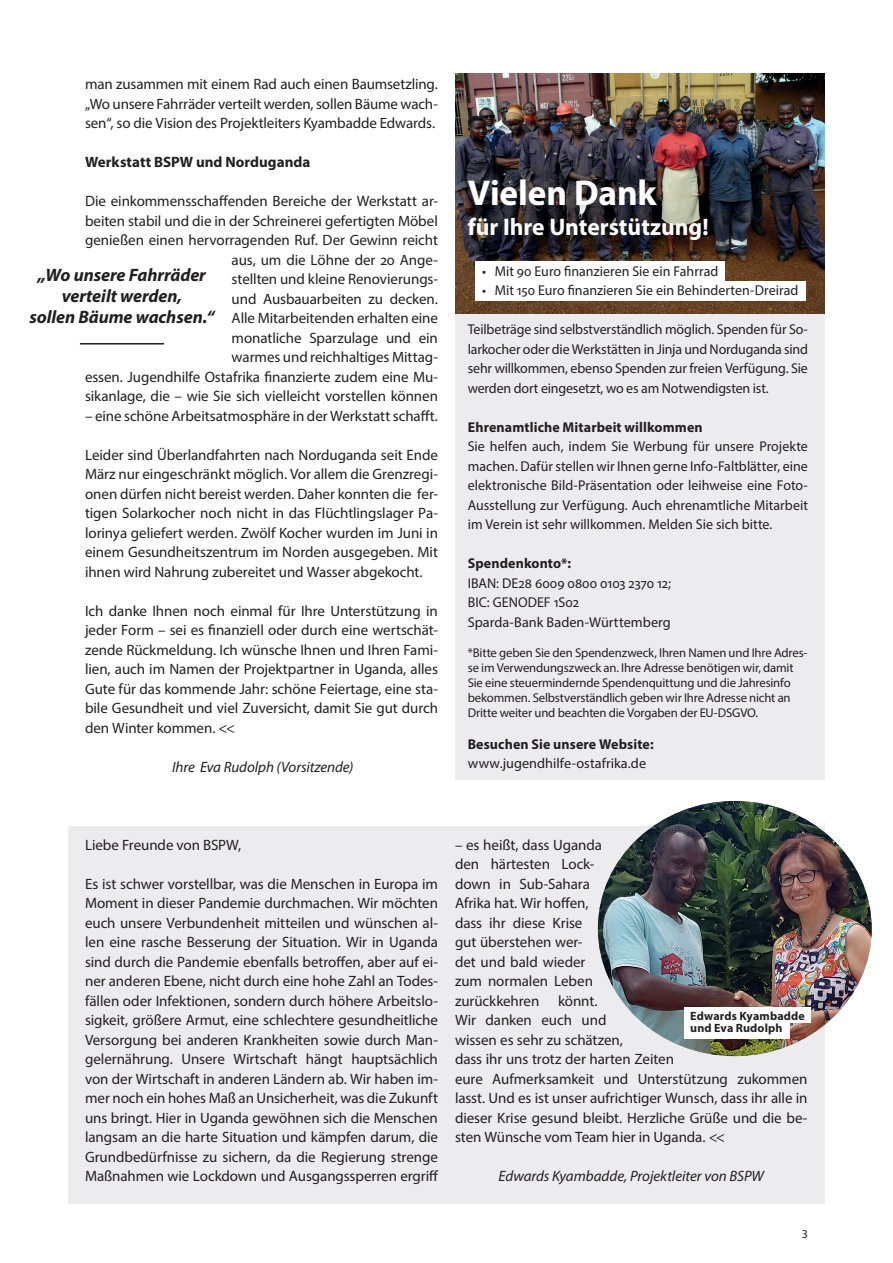
<style>
.page{position:relative;width:893px;height:1263px;background:#fff}
.page>*{position:absolute;margin:0;border:0;box-sizing:border-box;transform-origin:0 0}
.t1{font:700 36px "Myriad Pro";letter-spacing:-.005em;color:#fff}
.t2{font:700 24px "Myriad Pro";color:#fff}
.t3{font:italic 700 18px/21px "Myriad Pro";letter-spacing:-.005em;color:#231f20;text-align:center}
.t4{font:15px/19.5px "Myriad Pro";letter-spacing:-.005em;color:#231f20;text-align:justify}
.t5{font:italic 15px "Myriad Pro";letter-spacing:-.005em;color:#231f20}
.t6{font:700 15px "Myriad Pro";color:#231f20}
.t7{font:14.25px/19.5px "Myriad Pro";color:#231f20;text-align:justify}
.t8{font:700 14.25px "Myriad Pro";letter-spacing:.01em;color:#231f20}
.t9{font:12.75px/15px "Myriad Pro";letter-spacing:-.015em;color:#231f20}
.t10{font:700 12px/12px "Myriad Pro";letter-spacing:.015em;color:#231f20}
.t11{font:12px "Myriad Pro";color:#231f20}
</style>
<div class="page">
<div style="left:68px;top:826px;width:757px;height:377px;background:#ececee"></div>
<div style="left:455px;top:74px;width:370px;height:706px;background:#ececee"></div>
<hr style="left:80px;top:343px;width:84px;height:1px;background:#231f20">
<img style="left:598px;top:801px;width:274px;height:255px">
<div style="left:684px;top:1007px;width:127px;height:16px;background:#fff"></div>
<div style="left:684px;top:1020px;width:105px;height:18px;background:#fff"></div>
<img style="left:455px;top:73px;width:370px;height:241px">
<div style="left:475px;top:261px;width:249px;height:25px;background:#fff"></div>
<div style="left:475px;top:281px;width:330px;height:20px;background:#fff"></div>
<p class="t4" style="left:85px;top:74px;width:354px">man zusammen mit einem Rad auch einen Baumsetzling. „Wo unsere Fahrräder verteilt werden, sollen Bäume wach&shy;sen“, so die Vision des Projektleiters Kyambadde Edwards.</p>
<p class="t6" style="left:85px;top:152px;width:227px">Werkstatt BSPW und Norduganda</p>
<p class="t4" style="left:85px;top:191px;width:354px;text-align:right">Die einkommensschaffenden Bereiche der Werkstatt ar&shy;beiten stabil und die in der Schreinerei gefertigten Möbel genießen einen hervorragenden Ruf. Der Gewinn reicht aus, um die Löhne der 20 Ange-<br>stellten und kleine Renovierungs-<br>und Ausbauarbeiten zu decken.<br>Alle Mitarbeitenden erhalten eine<br>monatliche Sparzulage und ein<br>warmes und reichhaltiges Mittag-<br>essen. Jugendhilfe Ostafrika finanzierte zudem eine Mu&shy;sikanlage, die – wie Sie sich vielleicht vorstellen können</p>
<p class="t4" style="left:85px;top:406px;width:354px">– eine schöne Arbeitsatmosphäre in der Werkstatt schafft.</p>
<p class="t4" style="left:85px;top:445px;width:354px">Leider sind Überlandfahrten nach Norduganda seit Ende März nur eingeschränkt möglich. Vor allem die Grenzregi&shy;onen dürfen nicht bereist werden. Daher konnten die fer&shy;tigen Solarkocher noch nicht in das Flüchtlingslager Pa&shy;lorinya geliefert werden. Zwölf Kocher wurden im Juni in einem Gesundheitszentrum im Norden ausgegeben. Mit ihnen wird Nahrung zubereitet und Wasser abgekocht.</p>
<p class="t4" style="left:85px;top:601px;width:354px">Ich danke Ihnen noch einmal für Ihre Unterstützung in jeder Form – sei es finanziell oder durch eine wertschät&shy;zende Rückmeldung. Ich wünsche Ihnen und Ihren Fami&shy;lien, auch im Namen der Projektpartner in Uganda, alles Gute für das kommende Jahr: schöne Feiertage, eine sta&shy;bile Gesundheit und viel Zuversicht, damit Sie gut durch den Winter kommen. &lt;&lt;</p>
<p class="t5" style="left:172px;top:757px;width:183px">Ihre Eva Rudolph (Vorsitzende)</p>
<p class="t3" style="left:29px;top:264px;width:186px">„Wo unsere Fahrräder verteilt werden,<br>sollen Bäume wachsen.“</p>
<h1 class="t1" style="left:468px;top:170px;width:190px">Vielen Dank</h1>
<h2 class="t2" style="left:468px;top:211px;width:242px">für Ihre Unterstützung!</h2>
<p class="t7" style="left:482px;top:261px;width:238px">• Mit 90 Euro finanzieren Sie ein Fahrrad</p>
<p class="t7" style="left:482px;top:280px;width:318px">• Mit 150 Euro finanzieren Sie ein Behinderten-Dreirad</p>
<p class="t7" style="left:468px;top:319px;width:342px">Teilbeträge sind selbstverständlich möglich. Spenden für So&shy;larkocher oder die Werkstätten in Jinja und Norduganda sind sehr willkommen, ebenso Spenden zur freien Verfügung. Sie werden dort eingesetzt, wo es am Notwendigsten ist.</p>
<p class="t8" style="left:468px;top:418px;width:236px">Ehrenamtliche Mitarbeit willkommen</p>
<p class="t7" style="left:468px;top:436px;width:342px">Sie helfen auch, indem Sie Werbung für unsere Projekte machen. Dafür stellen wir Ihnen gerne Info-Faltblätter, eine elektronische Bild-Präsentation oder leihweise eine Foto-Ausstellung zur Verfügung. Auch ehrenamtliche Mitarbeit im Verein ist sehr willkommen. Melden Sie sich bitte.</p>
<p class="t8" style="left:468px;top:554px;width:105px">Spendenkonto*:</p>
<p class="t7" style="left:468px;top:573px;width:205px;text-align:left">IBAN: DE28 6009 0800 0103 2370 12;<br>BIC: GENODEF 1S02<br>Sparda-Bank Baden-Württemberg</p>
<p class="t9" style="left:468px;top:645px;width:341px">*Bitte geben Sie den Spendenzweck, Ihren Namen und Ihre Adres&shy;se im Verwendungszweck an. Ihre Adresse benötigen wir, damit Sie eine steuermindernde Spendenquittung und die Jahresinfo bekommen. Selbstverständlich geben wir Ihre Adresse nicht an Dritte weiter und beachten die Vorgaben der EU-DSGVO.</p>
<p class="t8" style="left:468px;top:734px;width:187px">Besuchen Sie unsere Website:</p>
<p class="t7" style="left:468px;top:753px;width:180px">www.jugendhilfe-ostafrika.de</p>
<p class="t4" style="left:85px;top:835px;width:158px">Liebe Freunde von BSPW,</p>
<p class="t4" style="left:85px;top:874px;width:355px">Es ist schwer vorstellbar, was die Menschen in Europa im Moment in dieser Pandemie durchmachen. Wir möchten euch unsere Verbundenheit mitteilen und wünschen al&shy;len eine rasche Besserung der Situation. Wir in Uganda sind durch die Pandemie ebenfalls betroffen, aber auf ei&shy;ner anderen Ebene, nicht durch eine hohe Zahl an Todes&shy;fällen oder Infektionen, sondern durch höhere Arbeitslo&shy;sigkeit, größere Armut, eine schlechtere gesundheitliche Versorgung bei anderen Krankheiten sowie durch Man&shy;gelernährung. Unsere Wirtschaft hängt hauptsächlich von der Wirtschaft in anderen Ländern ab. Wir haben im&shy;mer noch ein hohes Maß an Unsicherheit, was die Zukunft uns bringt. Hier in Uganda gewöhnen sich die Menschen langsam an die harte Situation und kämpfen darum, die Grundbedürfnisse zu sichern, da die Regierung strenge Maßnahmen wie Lockdown und Ausgangssperren ergriff</p>
<p class="t4" style="left:455px;top:835px;width:354px;text-align:left">– es heißt, dass Uganda<br>den härtesten Lock-<br>down in Sub-Sahara<br>Afrika hat. Wir hoffen,<br>dass ihr diese Krise<br>gut überstehen wer-<br>det und bald wieder<br>zum normalen Leben<br>zurückkehren könnt.<br>Wir danken euch und<br>wissen es sehr zu schätzen,<br>dass ihr uns trotz der harten Zeiten<br>eure Aufmerksamkeit und Unterstützung zukommen lasst. Und es ist unser aufrichtiger Wunsch, dass ihr alle in dieser Krise gesund bleibt. Herzliche Grüße und die be&shy;sten Wünsche vom Team hier in Uganda. &lt;&lt;</p>
<p class="t5" style="left:499px;top:1167px;width:267px">Edwards Kyambadde, Projektleiter von BSPW</p>
<p class="t10" style="left:690px;top:1010px;width:116px">Edwards Kyambadde und Eva Rudolph</p>
<p class="t11" style="left:802px;top:1226px;width:8px">3</p>
</div>
